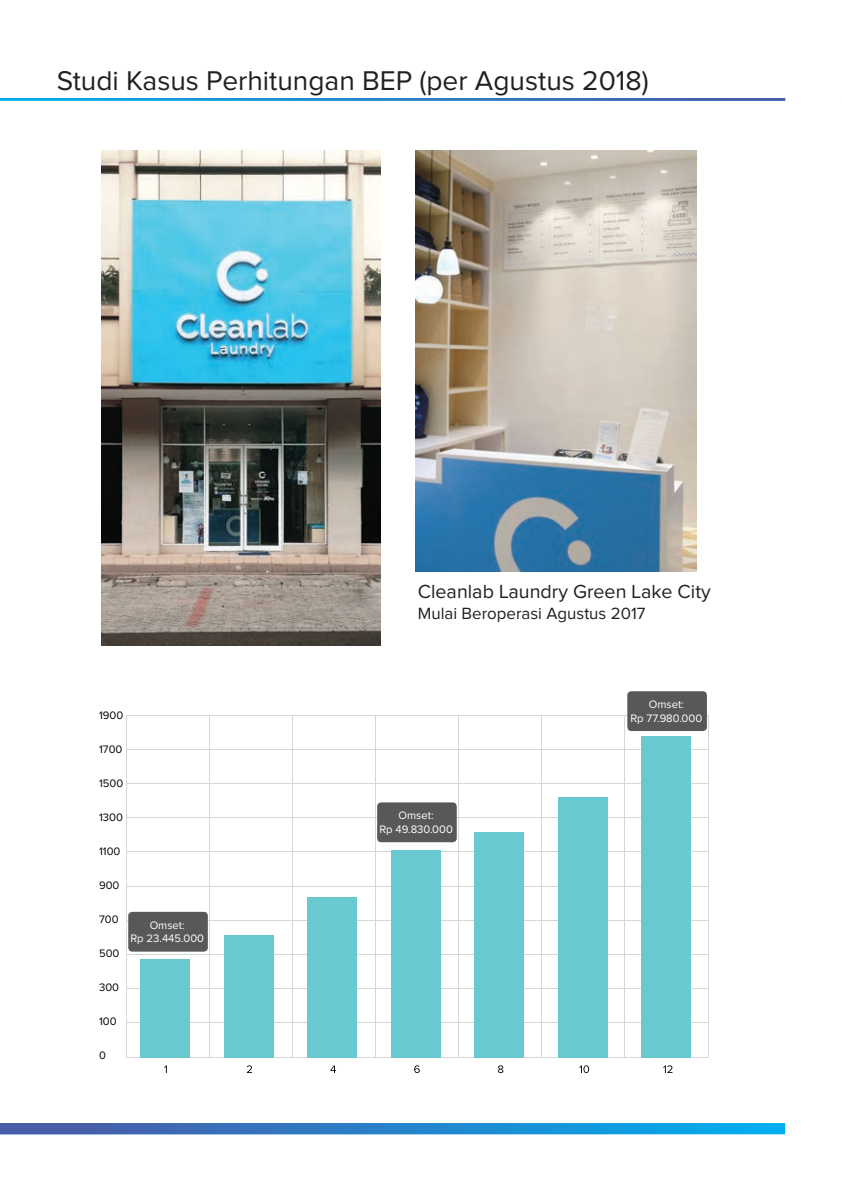
<style>
.page{position:relative;width:842px;height:1191px;background:#fff}
.page>*{position:absolute;margin:0;border:0;box-sizing:border-box;transform-origin:0 0}
.t1{font:28px "Proxima Nova";color:#231f20}
.t2{font:19.6px "Proxima Nova";color:#231f20}
.t3{font:16.8px "Proxima Nova";color:#231f20}
.t4{font:11.2px/13.4px "Proxima Nova";color:#fff;text-align:center}
.t5{font:11.2px "Proxima Nova";color:#040503}
</style>
<div class="page">
<svg style="left:0;top:1123px;width:785px;height:11px;background:#2782c9"></svg>
<hr style="left:0;top:98px;width:785px;height:3px;background:#4a5da9">
<img style="left:101px;top:150px;width:279px;height:496px">
<hr style="left:126px;top:715px;width:582px;height:1px;background:#d6d6d5">
<hr style="left:126px;top:715px;width:1px;height:342px;background:#d6d6d5">
<hr style="left:126px;top:749px;width:582px;height:1px;background:#d6d6d5">
<hr style="left:126px;top:783px;width:582px;height:1px;background:#d6d6d5">
<hr style="left:126px;top:817px;width:582px;height:1px;background:#d6d6d5">
<hr style="left:126px;top:851px;width:582px;height:1px;background:#d6d6d5">
<hr style="left:126px;top:886px;width:582px;height:1px;background:#d6d6d5">
<hr style="left:126px;top:920px;width:582px;height:1px;background:#d6d6d5">
<hr style="left:126px;top:954px;width:582px;height:1px;background:#d6d6d5">
<hr style="left:126px;top:988px;width:582px;height:1px;background:#d6d6d5">
<hr style="left:126px;top:1022px;width:582px;height:1px;background:#d6d6d5">
<hr style="left:126px;top:1056px;width:582px;height:1px;background:#d6d6d5">
<hr style="left:209px;top:715px;width:1px;height:342px;background:#d6d6d5">
<hr style="left:292px;top:715px;width:1px;height:342px;background:#d6d6d5">
<hr style="left:375px;top:715px;width:1px;height:342px;background:#d6d6d5">
<hr style="left:458px;top:715px;width:1px;height:342px;background:#d6d6d5">
<hr style="left:541px;top:715px;width:1px;height:342px;background:#d6d6d5">
<hr style="left:625px;top:715px;width:1px;height:342px;background:#d6d6d5">
<hr style="left:708px;top:715px;width:1px;height:342px;background:#d6d6d5">
<div style="left:140px;top:959px;width:50px;height:98px;background:#68c9d0"></div>
<div style="left:224px;top:935px;width:50px;height:122px;background:#68c9d0"></div>
<div style="left:307px;top:896px;width:50px;height:161px;background:#68c9d0"></div>
<div style="left:641px;top:736px;width:50px;height:321px;background:#68c9d0"></div>
<div style="left:391px;top:849px;width:50px;height:208px;background:#68c9d0"></div>
<div style="left:474px;top:832px;width:50px;height:225px;background:#68c9d0"></div>
<div style="left:558px;top:797px;width:50px;height:260px;background:#68c9d0"></div>
<svg style="left:164px;top:1065px;width:3px;height:8px"></svg>
<svg style="left:247px;top:1065px;width:5px;height:8px"></svg>
<svg style="left:330px;top:1065px;width:6px;height:8px"></svg>
<svg style="left:414px;top:1065px;width:6px;height:8px"></svg>
<svg style="left:498px;top:1065px;width:5px;height:8px"></svg>
<svg style="left:579px;top:1065px;width:9px;height:8px"></svg>
<svg style="left:663px;top:1065px;width:9px;height:8px"></svg>
<div style="left:128px;top:911px;width:80px;height:40px;background:#57585a;border-radius:4px"></div>
<div style="left:377px;top:802px;width:80px;height:40px;background:#57585a;border-radius:4px"></div>
<div style="left:627px;top:691px;width:80px;height:40px;background:#57585a;border-radius:4px"></div>
<img style="left:416px;top:150px;width:281px;height:421px">
<h1 class="t1" style="left:57px;top:68px;width:593px">Studi Kasus Perhitungan BEP (per Agustus 2018)</h1>
<p class="t5" style="left:99px;top:710px;width:26px">1900</p>
<p class="t5" style="left:99px;top:744px;width:25px">1700</p>
<p class="t5" style="left:99px;top:778px;width:26px">1500</p>
<p class="t5" style="left:99px;top:812px;width:25px">1300</p>
<p class="t5" style="left:99px;top:846px;width:23px">1100</p>
<p class="t5" style="left:99px;top:880px;width:22px">900</p>
<p class="t5" style="left:99px;top:914px;width:21px">700</p>
<p class="t5" style="left:99px;top:948px;width:22px">500</p>
<p class="t4" style="left:130px;top:918px;width:75px">Omset:<br>Rp 23.445.000</p>
<p class="t5" style="left:99px;top:982px;width:22px">300</p>
<p class="t5" style="left:99px;top:1016px;width:19px">100</p>
<p class="t5" style="left:99px;top:1050px;width:8px">0</p>
<h2 class="t2" style="left:418px;top:583px;width:294px">Cleanlab Laundry Green Lake City</h2>
<h3 class="t3" style="left:418px;top:605px;width:229px">Mulai Beroperasi Agustus 2017</h3>
<p class="t4" style="left:379px;top:809px;width:75px">Omset:<br>Rp 49.830.000</p>
<p class="t4" style="left:630px;top:698px;width:73px">Omset:<br>Rp 77.980.000</p>
</div>
